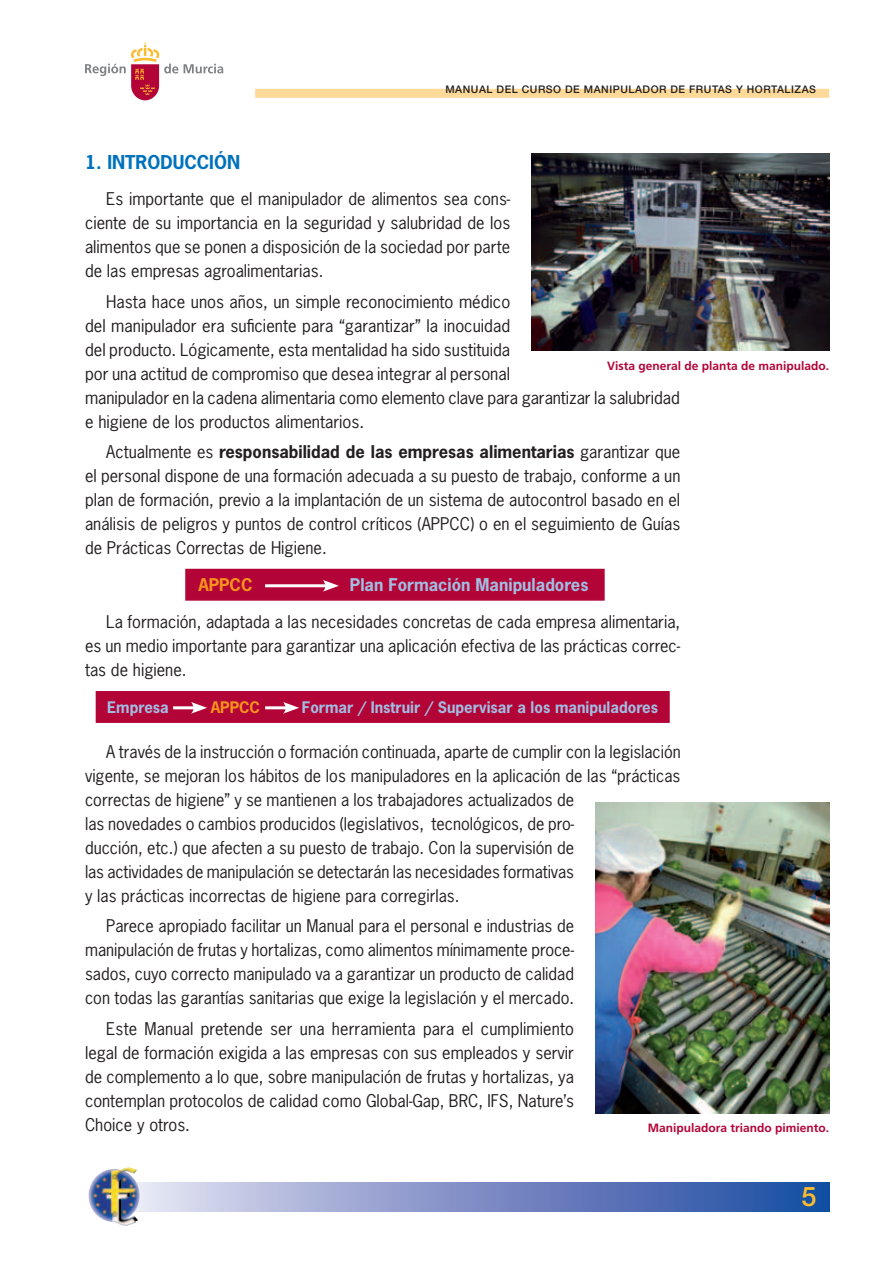
<style>
.page{position:relative;width:893px;height:1263px;background:#fff}
.page>*{position:absolute;margin:0;border:0;box-sizing:border-box;transform-origin:0 0}
.t1{font:500 27px "Helvetica Neue";color:#fdbb2e}
.t2{font:700 18px "News Gothic";color:#0072bc}
.t3{font:16.5px/24px "News Gothic";color:#231f20;text-align:justify}
.t4{font:700 16.5px "News Gothic";color:#a2bde2}
.t5{font:700 16.5px "News Gothic";color:#f7931d}
.t6{font:700 15px "News Gothic";color:#a2bde2}
.t7{font:700 15px "News Gothic";color:#f7931d}
.t8{font:700 12px "Frutiger";color:#b30437}
.t9{font:500 10.5px "Helvetica Neue";letter-spacing:.05em;color:#231f20}
.s1{font-weight:700}
</style>
<div class="page">
<div style="left:106px;top:1182px;width:723px;height:30px;background:linear-gradient(to right,#eee4f4,#16449e)"></div>
<img style="left:88px;top:1167px;width:52px;height:59px">
<div style="left:255px;top:89px;width:574px;height:9px;background:#fed998"></div>
<svg style="left:184px;top:64px;width:39px;height:9px"></svg>
<svg style="left:85px;top:43px;width:93px;height:57px"></svg>
<div style="left:96px;top:691px;width:574px;height:32px;background:#b30437;border:2px solid #b30437"></div>
<div style="left:185px;top:569px;width:420px;height:32px;background:#b30437;border:2px solid #b30437"></div>
<img style="left:531px;top:154px;width:298px;height:197px">
<img style="left:595px;top:803px;width:234px;height:310px">
<hr style="left:265px;top:584px;width:63px;height:3px;background:#fff">
<svg style="left:323px;top:580px;width:16px;height:12px"></svg>
<hr style="left:265px;top:706px;width:24px;height:3px;background:#fff">
<svg style="left:283px;top:702px;width:16px;height:12px"></svg>
<hr style="left:173px;top:706px;width:24px;height:3px;background:#fff">
<svg style="left:191px;top:702px;width:16px;height:12px"></svg>
<p class="t9" style="left:445px;top:83px;width:372px">MANUAL DEL CURSO DE MANIPULADOR DE FRUTAS Y HORTALIZAS</p>
<p class="t2" style="left:85px;top:150px;width:157px">1. INTRODUCCIÓN</p>
<p class="t3" style="left:85px;top:187px;width:427px;text-indent:21px">Es importante que el manipulador de alimentos sea cons&shy;ciente de su importancia en la seguridad y salubridad de los alimentos que se ponen a disposición de la sociedad por parte de las empresas agroalimentarias.</p>
<p class="t3" style="left:85px;top:289px;width:596px;text-align:left;text-indent:21px">Hasta hace unos años, un simple reconocimiento médico<br>del manipulador era suficiente para “garantizar” la inocuidad<br>del producto. Lógicamente, esta mentalidad ha sido sustituida<br>por una actitud de compromiso que desea integrar al personal<br>manipulador en la cadena alimentaria como elemento clave para garantizar la salubridad e higiene de los productos alimentarios.</p>
<p class="t3" style="left:85px;top:439px;width:597px;text-indent:21px">Actualmente es <span class="s1">responsabilidad de las empresas alimentarias</span> garantizar que el personal dispone de una formación adecuada a su puesto de trabajo, conforme a un plan de formación, previo a la implantación de un sistema de autocontrol basado en el análisis de peligros y puntos de control críticos (APPCC) o en el seguimiento de Guías de Prácticas Correctas de Higiene.</p>
<p class="t5" style="left:198px;top:574px;width:56px">APPCC</p>
<p class="t4" style="left:350px;top:574px;width:240px">Plan Formación Manipuladores</p>
<p class="t3" style="left:85px;top:609px;width:597px;text-indent:21px">La formación, adaptada a las necesidades concretas de cada empresa alimentaria, es un medio importante para garantizar una aplicación efectiva de las prácticas correc&shy;tas de higiene.</p>
<p class="t6" style="left:107px;top:697px;width:63px">Empresa</p>
<p class="t7" style="left:211px;top:697px;width:51px">APPCC</p>
<p class="t6" style="left:302px;top:697px;width:358px">Formar / Instruir / Supervisar a los manipuladores</p>
<p class="t3" style="left:85px;top:739px;width:597px;text-align:left;text-indent:21px">A través de la instrucción o formación continuada, aparte de cumplir con la legislación vigente, se mejoran los hábitos de los manipuladores en la aplicación de las “prácticas correctas de higiene” y se mantienen a los trabajadores actualizados de<br>las novedades o cambios producidos (legislativos, tecnológicos, de pro-<br>ducción, etc.) que afecten a su puesto de trabajo. Con la supervisión de<br>las actividades de manipulación se detectarán las necesidades formativas<br>y las prácticas incorrectas de higiene para corregirlas.</p>
<p class="t3" style="left:85px;top:913px;width:491px;text-indent:21px">Parece apropiado facilitar un Manual para el personal e industrias de manipulación de frutas y hortalizas, como alimentos mínimamente proce&shy;sados, cuyo correcto manipulado va a garantizar un producto de calidad con todas las garantías sanitarias que exige la legislación y el mercado.</p>
<p class="t3" style="left:85px;top:1016px;width:490px;text-indent:21px">Este Manual pretende ser una herramienta para el cumplimiento legal de formación exigida a las empresas con sus empleados y servir de complemento a lo que, sobre manipulación de frutas y hortalizas, ya contemplan protocolos de calidad como Global-Gap, BRC, IFS, Nature’s Choice y otros.</p>
<p class="t8" style="left:607px;top:358px;width:224px">Vista general de planta de manipulado.</p>
<p class="t8" style="left:648px;top:1121px;width:183px">Manipuladora triando pimiento.</p>
<h1 class="t1" style="left:801px;top:1180px;width:17px">5</h1>
</div>
